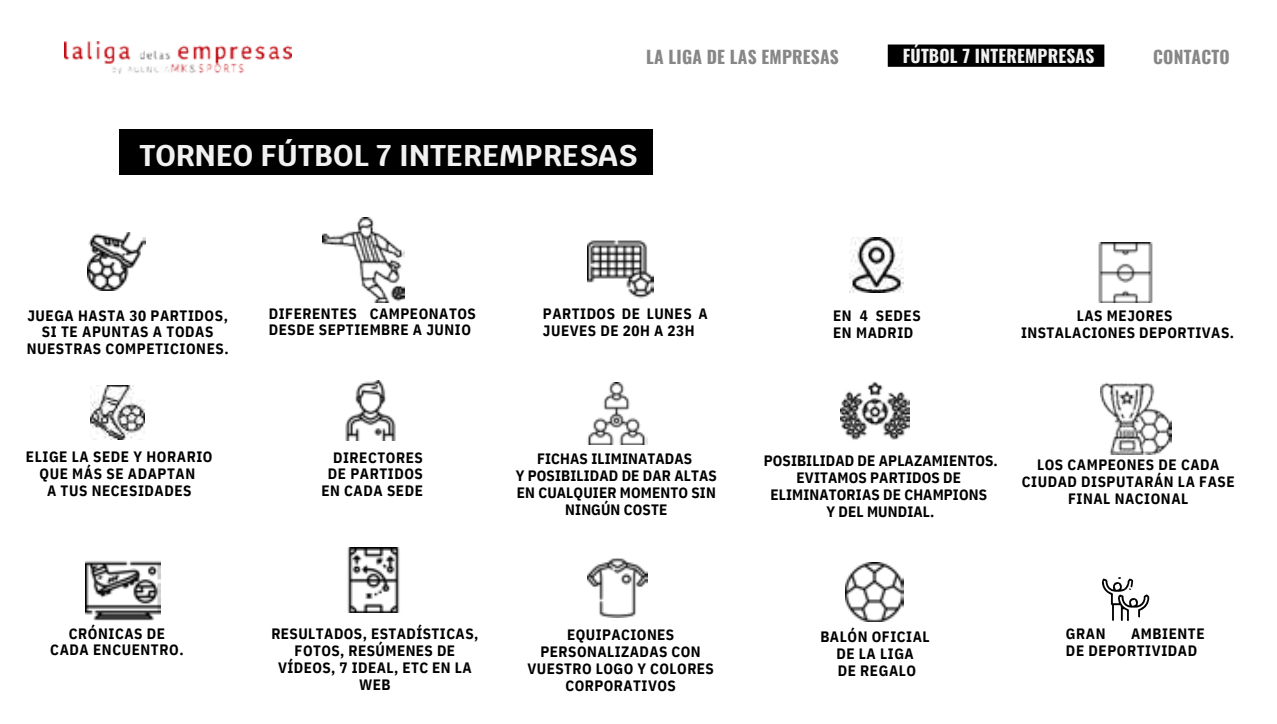
<style>
.page{position:relative;width:1277px;height:724px;background:#fff}
.page>*{position:absolute;margin:0;border:0;box-sizing:border-box;transform-origin:0 0}
.t1{font:700 30px "Krub";color:#f1f1f1}
.t2{font:700 17.5px "Oswald";letter-spacing:.01em;color:#878787}
.t3{font:700 17.5px "Oswald";letter-spacing:.01em;color:#f1f1f1}
.t4{font:700 15px/17px "IBM Plex Sans Cond";letter-spacing:.035em;color:#000;text-align:center}
.t5{font:700 15px/17px "IBM Plex Sans Cond";letter-spacing:.01em;color:#000;text-align:center}
</style>
<div class="page">
<img style="left:65px;top:41px;width:227px;height:32px">
<div style="left:119px;top:129px;width:534px;height:45px;background:#000"></div>
<svg style="left:888px;top:44px;width:216px;height:23px;background:#070707"></svg>
<img style="left:85px;top:561px;width:75px;height:60px">
<img style="left:345px;top:380px;width:51px;height:60px">
<img style="left:322px;top:218px;width:83px;height:84px">
<img style="left:1101px;top:383px;width:71px;height:71px">
<img style="left:840px;top:381px;width:70px;height:59px">
<img style="left:347px;top:547px;width:53px;height:66px">
<img style="left:845px;top:563px;width:59px;height:58px">
<img style="left:588px;top:558px;width:60px;height:60px">
<img style="left:88px;top:233px;width:58px;height:58px">
<svg style="left:1102px;top:577px;width:47px;height:44px"></svg>
<img style="left:588px;top:240px;width:65px;height:59px">
<img style="left:849px;top:238px;width:55px;height:54px">
<img style="left:1098px;top:243px;width:55px;height:60px">
<img style="left:90px;top:385px;width:54px;height:55px">
<img style="left:587px;top:383px;width:60px;height:62px">
<p class="t2" style="left:646px;top:43px;width:194px">LA LIGA DE LAS EMPRESAS</p>
<p class="t3" style="left:903px;top:42px;width:193px">FÚTBOL 7 INTEREMPRESAS</p>
<p class="t2" style="left:1153px;top:43px;width:78px">CONTACTO</p>
<p class="t1" style="left:139px;top:136px;width:500px">TORNEO FÚTBOL 7 INTEREMPRESAS</p>
<p class="t4" style="left:27px;top:306px;width:203px">JUEGA HASTA 30 PARTIDOS,<br>SI TE APUNTAS A TODAS<br>NUESTRAS COMPETICIONES.</p>
<p class="t4" style="left:26px;top:448px;width:188px">ELIGE LA SEDE Y HORARIO<br>QUE MÁS SE ADAPTAN</p>
<p class="t4" style="left:47px;top:482px;width:146px">A TUS NECESIDADES</p>
<p class="t4" style="left:269px;top:304px;width:209px;text-align:left">DIFERENTES CAMPEONATOS<br>DESDE SEPTIEMBRE A JUNIO</p>
<p class="t4" style="left:543px;top:305px;width:166px;text-align:left">PARTIDOS DE LUNES A<br>JUEVES DE 20H A 23H</p>
<p class="t4" style="left:321px;top:448px;width:103px;text-align:right">DIRECTORES<br>DE PARTIDOS<br>EN CADA SEDE</p>
<p class="t5" style="left:537px;top:450px;width:156px">FICHAS ILIMINATADAS</p>
<p class="t5" style="left:516px;top:467px;width:203px">Y POSIBILIDAD DE DAR ALTAS<br>EN CUALQUIER MOMENTO SIN<br>NINGÚN COSTE</p>
<p class="t4" style="left:50px;top:624px;width:135px">CRÓNICAS DE<br>CADA ENCUENTRO.</p>
<p class="t4" style="left:271px;top:625px;width:209px">RESULTADOS, ESTADÍSTICAS,<br>FOTOS, RESÚMENES DE<br>VÍDEOS, 7 IDEAL, ETC EN LA<br>WEB</p>
<p class="t4" style="left:527px;top:626px;width:188px">EQUIPACIONES<br>PERSONALIZADAS CON<br>VUESTRO LOGO Y COLORES<br>CORPORATIVOS</p>
<p class="t4" style="left:833px;top:307px;width:89px;text-align:left">EN 4 SEDES<br>EN MADRID</p>
<p class="t4" style="left:1077px;top:307px;width:97px">LAS MEJORES</p>
<p class="t4" style="left:1021px;top:323px;width:215px">INSTALACIONES DEPORTIVAS.</p>
<p class="t5" style="left:764px;top:452px;width:236px">POSIBILIDAD DE APLAZAMIENTOS.<br>EVITAMOS PARTIDOS DE<br>ELIMINATORIAS DE CHAMPIONS</p>
<p class="t5" style="left:826px;top:502px;width:110px">Y DEL MUNDIAL.</p>
<p class="t4" style="left:1022px;top:456px;width:214px">LOS CAMPEONES DE CADA<br>CIUDAD DISPUTARÁN LA FASE<br>FINAL NACIONAL</p>
<p class="t4" style="left:820px;top:628px;width:111px">BALÓN OFICIAL<br>DE LA LIGA</p>
<p class="t4" style="left:838px;top:661px;width:80px">DE REGALO</p>
<p class="t4" style="left:1066px;top:625px;width:41px">GRAN</p>
<p class="t4" style="left:1066px;top:625px;width:140px;text-align:left;text-indent:65px">AMBIENTE<br>DE DEPORTIVIDAD</p>
</div>
